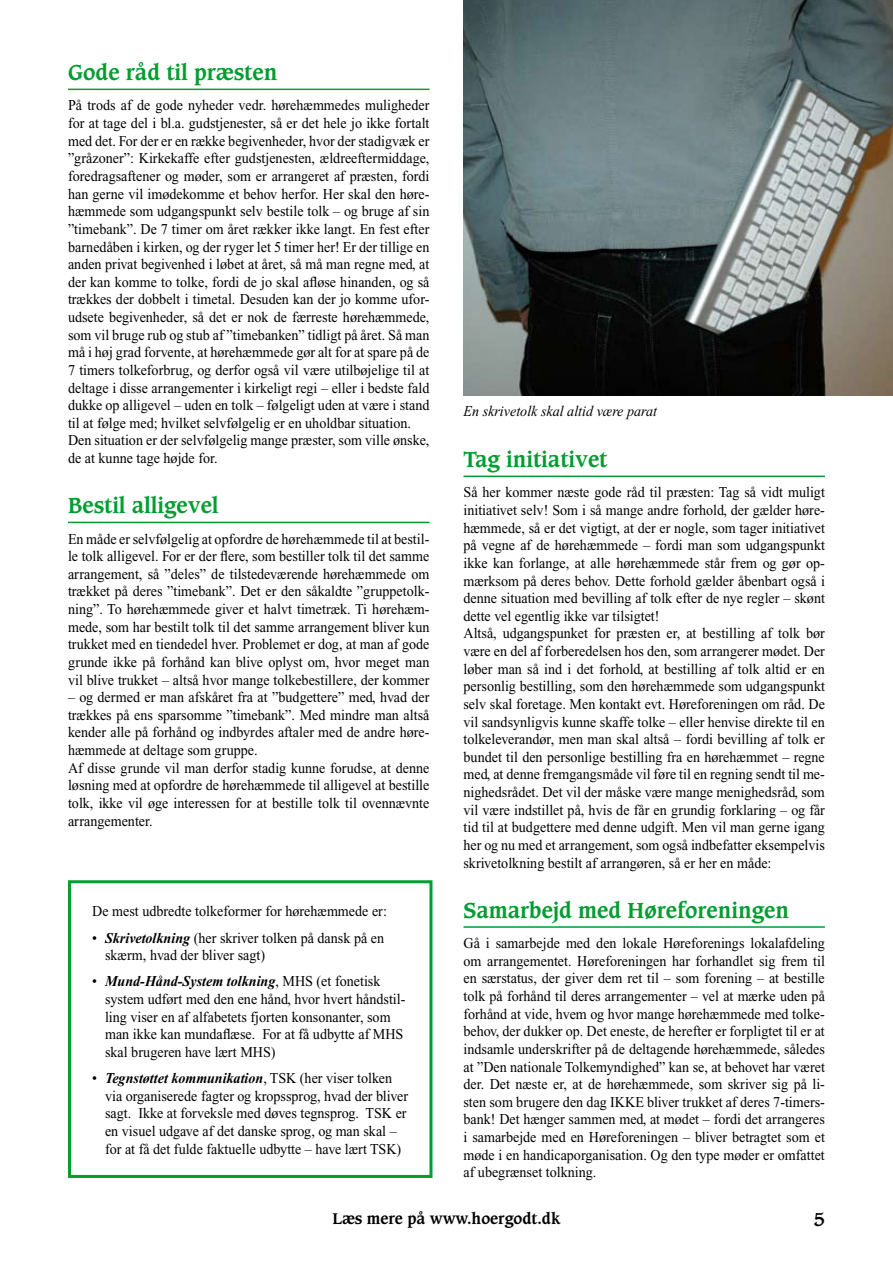
<style>
.page{position:relative;width:893px;height:1263px;background:#fff}
.page>*{position:absolute;margin:0;border:0;box-sizing:border-box;transform-origin:0 0}
.t1{font:700 21px "Caxton";color:#009d30}
.t2{font:700 18px "Caxton";color:#000}
.t3{font:15px/17.5px "Times New Roman";color:#000;scale:.94 1}
.t4{font:italic 15px "Times New Roman";color:#000;scale:.94 1}
.t5{font:700 15px "Caxton";color:#000}
.s1{font-weight:700;font-style:italic}
</style>
<div class="page">
<hr style="left:68px;top:89px;width:361px;height:1px;background:#009d30">
<hr style="left:68px;top:522px;width:361px;height:1px;background:#009d30">
<hr style="left:463px;top:476px;width:362px;height:1px;background:#009d30">
<hr style="left:463px;top:926px;width:362px;height:2px;background:#009d30">
<img style="left:463px;top:0;width:430px;height:395px">
<div style="left:68px;top:880px;width:364px;height:298px;border:3px solid #009d30"></div>
<h1 class="t1" style="left:68px;top:60px;width:211px">Gode råd til præsten</h1>
<p class="t3" style="left:68px;top:97px;width:386px">På trods af de gode nyheder vedr. hørehæmmedes muligheder for at tage del i bl.a. gudstjenester, så er det hele jo ikke fortalt med det. For der er en række begivenheder, hvor der stadigvæk er ”gråzoner”: Kirkekaffe efter gudstjenesten, ældreeftermiddage, foredragsaftener og møder, som er arrangeret af præsten, fordi han gerne vil imødekomme et behov herfor. Her skal den høre&shy;hæmmede som udgangspunkt selv bestile tolk – og bruge af sin ”timebank”. De 7 timer om året rækker ikke langt. En fest efter barnedåben i kirken, og der ryger let 5 timer her! Er der tillige en anden privat begivenhed i løbet at året, så må man regne med, at der kan komme to tolke, fordi de jo skal afløse hinanden, og så trækkes der dobbelt i timetal. Desuden kan der jo komme ufor&shy;udsete begivenheder, så det er nok de færreste hørehæmmede, som vil bruge rub og stub af ”timebanken” tidligt på året. Så man må i høj grad forvente, at hørehæmmede gør alt for at spare på de 7 timers tolkeforbrug, og derfor også vil være utilbøjelige til at deltage i disse arrangementer i kirkeligt regi – eller i bedste fald dukke op alligevel – uden en tolk – følgeligt uden at være i stand til at følge med; hvilket selvfølgelig er en uholdbar situation.<br>Den situation er der selvfølgelig mange præster, som ville ønske, de at kunne tage højde for.</p>
<h1 class="t1" style="left:68px;top:493px;width:152px">Bestil alligevel</h1>
<p class="t3" style="left:68px;top:530px;width:386px;text-align:justify">En måde er selvfølgelig at opfordre de hørehæmmede til at bestil&shy;le tolk alligevel. For er der flere, som bestiller tolk til det samme arrangement, så ”deles” de tilstedeværende hørehæmmede om trækket på deres ”timebank”. Det er den såkaldte ”gruppetolk&shy;ning”. To hørehæmmede giver et halvt timetræk. Ti hørehæm&shy;mede, som har bestilt tolk til det samme arrangement bliver kun trukket med en tiendedel hver. Problemet er dog, at man af gode grunde ikke på forhånd kan blive oplyst om, hvor meget man vil blive trukket – altså hvor mange tolkebestillere, der kommer</p>
<p class="t3" style="left:68px;top:688px;width:386px">– og dermed er man afskåret fra at ”budgettere” med, hvad der trækkes på ens sparsomme ”timebank”. Med mindre man altså kender alle på forhånd og indbyrdes aftaler med de andre høre&shy;hæmmede at deltage som gruppe.<br>Af disse grunde vil man derfor stadig kunne forudse, at denne løsning med at opfordre de hørehæmmede til alligevel at bestille tolk, ikke vil øge interessen for at bestille tolk til ovennævnte arrangementer.</p>
<p class="t3" style="left:92px;top:903px;width:315px">De mest udbredte tolkeformer for hørehæmmede er:</p>
<p class="t3" style="left:105px;top:929px;width:298px;text-indent:-13px">• <span class="s1">Skrivetolkning</span> (her skriver tolken på dansk på en skærm, hvad der bliver sagt)</p>
<p class="t3" style="left:105px;top:972px;width:321px;text-indent:-13px">• <span class="s1">Mund-Hånd-System tolkning</span>, MHS (et fonetisk system udført med den ene hånd, hvor hvert håndstil&shy;ling viser en af alfabetets fjorten konsonanter, som man ikke kan mundaflæse. For at få udbytte af MHS skal brugeren have lært MHS)</p>
<p class="t3" style="left:105px;top:1069px;width:324px;text-indent:-13px">• <span class="s1">Tegnstøttet kommunikation</span>, TSK (her viser tolken via organiserede fagter og kropssprog, hvad der bliver sagt. Ikke at forveksle med døves tegnsprog. TSK er en visuel udgave af det danske sprog, og man skal – for at få det fulde faktuelle udbytte – have lært TSK)</p>
<p class="t4" style="left:463px;top:403px;width:207px">En skrivetolk skal altid være parat</p>
<h1 class="t1" style="left:463px;top:446px;width:145px">Tag initiativet</h1>
<p class="t3" style="left:463px;top:484px;width:386px">Så her kommer næste gode råd til præsten: Tag så vidt muligt initiativet selv! Som i så mange andre forhold, der gælder høre&shy;hæmmede, så er det vigtigt, at der er nogle, som tager initiativet på vegne af de hørehæmmede – fordi man som udgangspunkt ikke kan forlange, at alle hørehæmmede står frem og gør op&shy;mærksom på deres behov. Dette forhold gælder åbenbart også i denne situation med bevilling af tolk efter de nye regler – skønt dette vel egentlig ikke var tilsigtet!<br>Altså, udgangspunket for præsten er, at bestilling af tolk bør være en del af forberedelsen hos den, som arrangerer mødet. Der løber man så ind i det forhold, at bestilling af tolk altid er en personlig bestilling, som den hørehæmmede som udgangspunkt selv skal foretage. Men kontakt evt. Høreforeningen om råd. De vil sandsynligvis kunne skaffe tolke – eller henvise direkte til en tolkeleverandør, men man skal altså – fordi bevilling af tolk er bundet til den personlige bestilling fra en hørehæmmet – regne med, at denne fremgangsmåde vil føre til en regning sendt til me&shy;nighedsrådet. Det vil der måske være mange menighedsråd, som vil være indstillet på, hvis de får en grundig forklaring – og får tid til at budgettere med denne udgift. Men vil man gerne igang her og nu med et arrangement, som også indbefatter eksempelvis skrivetolkning bestilt af arrangøren, så er her en måde:</p>
<h1 class="t1" style="left:463px;top:897px;width:327px">Samarbejd med Høreforeningen</h1>
<p class="t3" style="left:463px;top:934px;width:386px;text-align:justify">Gå i samarbejde med den lokale Høreforenings lokalafdeling om arrangementet. Høreforeningen har forhandlet sig frem til en særstatus, der giver dem ret til – som forening – at bestille tolk på forhånd til deres arrangementer – vel at mærke uden på forhånd at vide, hvem og hvor mange hørehæmmede med tolke&shy;behov, der dukker op. Det eneste, de herefter er forpligtet til er at indsamle underskrifter på de deltagende hørehæmmede, således at ”Den nationale Tolkemyndighed” kan se, at behovet har været der. Det næste er, at de hørehæmmede, som skriver sig på li&shy;sten som brugere den dag IKKE bliver trukket af deres 7-timers&shy;bank! Det hænger sammen med, at mødet – fordi det arrangeres i samarbejde med en Høreforeningen – bliver betragtet som et møde i en handicaporganisation. Og den type møder er omfattet af ubegrænset tolkning.</p>
<p class="t5" style="left:332px;top:1209px;width:230px">Læs mere på www.hoergodt.dk</p>
<p class="t2" style="left:814px;top:1208px;width:12px">5</p>
</div>
